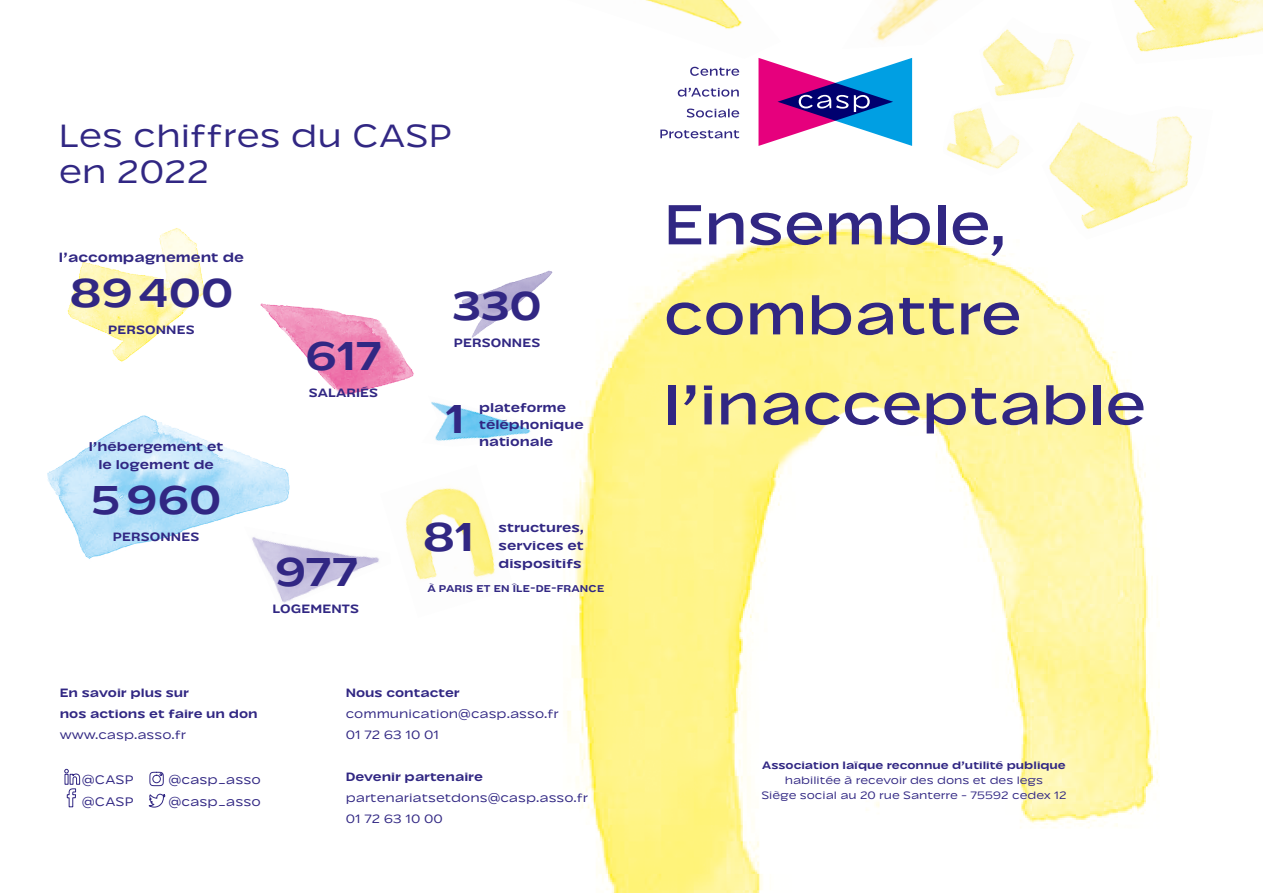
<style>
.page{position:relative;width:1263px;height:893px;background:#fff}
.page>*{position:absolute;margin:0;border:0;box-sizing:border-box;transform-origin:0 0}
.t1{font:63px/90px "Naoko AA";letter-spacing:-.01em;color:#312783}
.t2{font:500 45px "Naoko AA";color:#312783}
.t3{font:300 36px/36px "Naoko AA";color:#312783}
.t4{font:500 15px "Naoko AA";color:#312783}
.t5{font:500 14.25px/18px "Naoko AA";color:#312783}
.t6{font:300 13.8px "Naoko AA";color:#312783}
.t7{font:500 13.5px/21px "Naoko AA";color:#312783}
.t8{font:300 13.5px/21px "Naoko AA";color:#312783}
.t9{font:300 12px/15px "Naoko AA";color:#312783;text-align:center}
.t10{font:500 12px "Naoko AA";color:#312783}
.t11{font:500 11.1px "Naoko AA";letter-spacing:.01em;color:#312783}
</style>
<div class="page">
<img style="left:645px;top:0;width:97px;height:29px">
<img style="left:564px;top:136px;width:594px;height:757px">
<img style="left:873px;top:0;width:65px;height:42px">
<img style="left:405px;top:488px;width:90px;height:92px">
<img style="left:47px;top:415px;width:243px;height:144px">
<img style="left:67px;top:228px;width:139px;height:134px">
<img style="left:431px;top:402px;width:100px;height:39px">
<img style="left:461px;top:270px;width:92px;height:68px">
<img style="left:244px;top:526px;width:135px;height:77px">
<img style="left:1042px;top:116px;width:151px;height:123px">
<img style="left:260px;top:303px;width:154px;height:92px">
<img style="left:1134px;top:0;width:129px;height:52px">
<img style="left:943px;top:108px;width:91px;height:68px">
<img style="left:982px;top:29px;width:93px;height:67px">
<svg style="left:758px;top:58px;width:154px;height:88px"></svg>
<svg style="left:660px;top:130px;width:79px;height:8px"></svg>
<svg style="left:687px;top:109px;width:52px;height:9px"></svg>
<svg style="left:678px;top:88px;width:61px;height:9px"></svg>
<svg style="left:690px;top:67px;width:49px;height:9px"></svg>
<svg style="left:148px;top:793px;width:18px;height:15px"></svg>
<svg style="left:64px;top:769px;width:16px;height:38px"></svg>
<svg style="left:149px;top:772px;width:15px;height:14px"></svg>
<div style="left:152px;top:775px;width:9px;height:8px;background:#fff;border:1px solid #312783;border-radius:50%"></div>
<h3 class="t3" style="left:59px;top:118px;width:394px">Les chiffres du CASP en 2022</h3>
<p class="t4" style="left:59px;top:249px;width:187px">l’accompagnement de</p>
<h2 class="t2" style="left:69px;top:267px;width:166px">89400</h2>
<p class="t7" style="left:108px;top:320px;width:88px">PERSONNES</p>
<p class="t5" style="left:89px;top:438px;width:136px;text-align:center">l’hébergement et le logement de</p>
<h2 class="t2" style="left:91px;top:474px;width:132px">5960</h2>
<p class="t7" style="left:113px;top:527px;width:88px">PERSONNES</p>
<h2 class="t2" style="left:305px;top:330px;width:78px">617</h2>
<p class="t7" style="left:309px;top:383px;width:71px">SALARIÉS</p>
<h2 class="t2" style="left:275px;top:546px;width:85px">977</h2>
<p class="t7" style="left:272px;top:599px;width:88px">LOGEMENTS</p>
<h2 class="t2" style="left:453px;top:280px;width:91px">330</h2>
<p class="t7" style="left:454px;top:332px;width:88px">PERSONNES</p>
<h2 class="t2" style="left:446px;top:393px;width:21px">1</h2>
<p class="t5" style="left:479px;top:399px;width:106px;line-height:17.1px">plateforme téléphonique nationale</p>
<h2 class="t2" style="left:423px;top:511px;width:53px">81</h2>
<p class="t5" style="left:499px;top:519px;width:87px;text-align:justify">structures, services et dispositifs</p>
<p class="t11" style="left:427px;top:582px;width:178px">À PARIS ET EN ÎLE-DE-FRANCE</p>
<p class="t7" style="left:60px;top:682px;width:200px">En savoir plus sur<br>nos actions et faire un don</p>
<p class="t8" style="left:60px;top:724px;width:128px">www.casp.asso.fr</p>
<p class="t6" style="left:82px;top:771px;width:53px">@CASP</p>
<p class="t6" style="left:168px;top:771px;width:94px">@casp_asso</p>
<p class="t6" style="left:82px;top:794px;width:53px">@CASP</p>
<p class="t6" style="left:168px;top:794px;width:94px">@casp_asso</p>
<p class="t7" style="left:346px;top:682px;width:115px">Nous contacter</p>
<p class="t8" style="left:346px;top:703px;width:214px">communication@casp.asso.fr<br>01 72 63 10 01</p>
<p class="t7" style="left:346px;top:766px;width:139px">Devenir partenaire</p>
<p class="t8" style="left:346px;top:787px;width:244px">partenariatsetdons@casp.asso.fr<br>01 72 63 10 00</p>
<h1 class="t1" style="left:664px;top:179px;width:484px">Ensemble, combattre l’inacceptable</h1>
<p class="t10" style="left:762px;top:758px;width:305px">Association laïque reconnue d’utilité publique</p>
<p class="t9" style="left:761px;top:773px;width:307px">habilitée à recevoir des dons et des legs<br>Siège social au 20 rue Santerre - 75592 cedex 12</p>
</div>
